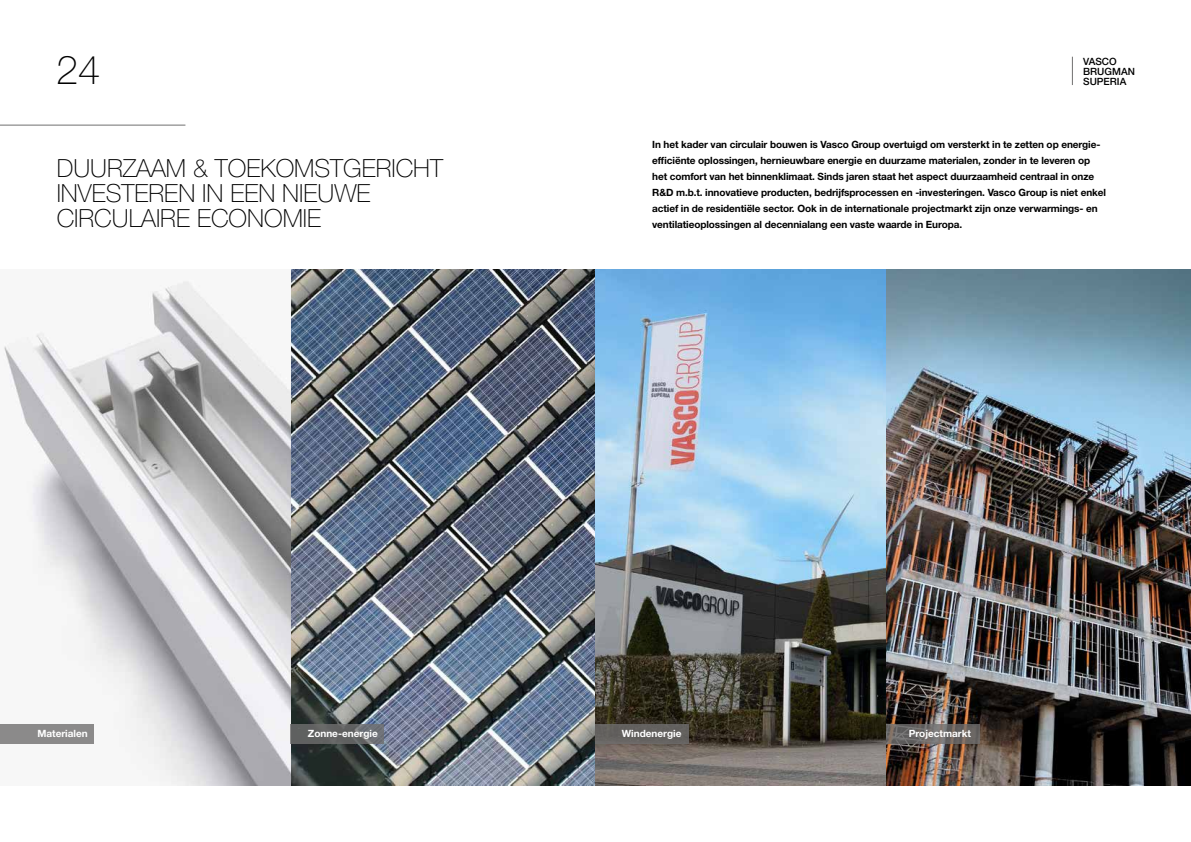
<style>
.page{position:relative;width:1191px;height:842px;background:#fff}
.page>*{position:absolute;margin:0;border:0;box-sizing:border-box;transform-origin:0 0}
.t1{font:100 40px "Helvetica Neue LT Std";color:#000}
.t2{font:100 25px/25px "Helvetica Neue LT Std";color:#000}
.t3{font:700 10px/16px "Helvetica Neue LT Std";letter-spacing:-.01em;color:#000}
.t4{font:700 10px "Helvetica Neue LT";color:#fff}
.t5{font:500 10px/10px "Helvetica Neue LT Std";color:#000}
</style>
<div class="page">
<img style="left:0;top:269px;width:1191px;height:516px">
<div style="left:0;top:724px;width:94px;height:19px;background:#8b8a8a"></div>
<svg style="left:291px;top:724px;width:93px;height:19px;background:#656768"></svg>
<div style="left:595px;top:724px;width:94px;height:19px;background:#63615e"></div>
<hr style="left:0;top:125px;width:185px;height:1px;background:#706f6f">
<svg style="left:886px;top:724px;width:93px;height:19px;background:#6d6866"></svg>
<svg style="left:1071px;top:57px;width:1px;height:28px"></svg>
<h1 class="t1" style="left:56px;top:47px;width:46px">24</h1>
<h2 class="t2" style="left:57px;top:156px;width:388px">DUURZAAM &amp; TOEKOMSTGERICHT<br>INVESTEREN IN EEN NIEUWE<br>CIRCULAIRE ECONOMIE</h2>
<p class="t5" style="left:1083px;top:56px;width:53px">VASCO<br>BRUGMAN</p>
<p class="t5" style="left:1083px;top:76px;width:45px">SUPERIA</p>
<p class="t3" style="left:652px;top:136px;width:455px">In het kader van circulair bouwen is Vasco Group overtuigd om versterkt in te zetten op energie&shy;efficiënte oplossingen, hernieuwbare energie en duurzame materialen, zonder in te leveren op het comfort van het binnenklimaat. Sinds jaren staat het aspect duurzaamheid centraal in onze R&amp;D m.b.t. innovatieve producten, bedrijfsprocessen en -investeringen. Vasco Group is niet enkel actief in de residentiële sector. Ook in de internationale projectmarkt zijn onze verwarmings- en ventilatieoplossingen al decennialang een vaste waarde in Europa.</p>
<p class="t4" style="left:37px;top:727px;width:52px">Materialen</p>
<p class="t4" style="left:308px;top:727px;width:71px">Zonne-energie</p>
<p class="t4" style="left:621px;top:727px;width:61px">Windenergie</p>
<p class="t4" style="left:909px;top:727px;width:64px">Projectmarkt</p>
</div>
